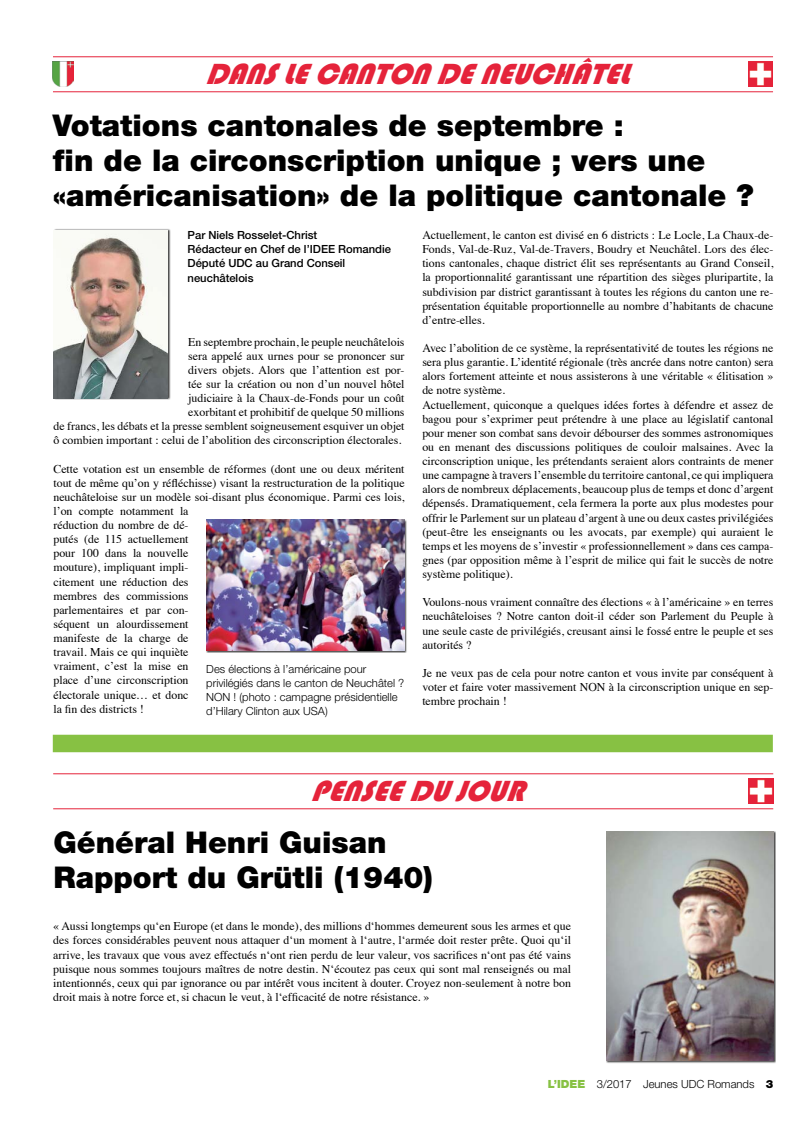
<style>
.page{position:relative;width:791px;height:1134px;background:#fff}
.page>*{position:absolute;margin:0;border:0;box-sizing:border-box;transform-origin:0 0}
.t1{font:900 30px/35px "Helvetica Neue";color:#000}
.t2{font:italic 30px "Bauhaus 93";color:#e5233a}
.t3{font:11.88px/14.1px "Times";color:#000;text-align:justify}
.t4{font:300 11.25px/14.1px "Helvetica Neue";color:#000}
.t5{font:500 11.25px/14.1px "Helvetica Neue";color:#000}
.s1{font-weight:900;color:#87c143}
.s2{font-weight:900}
</style>
<div class="page">
<div style="left:53px;top:735px;width:719px;height:17px;background:#87c143"></div>
<hr style="left:53px;top:56px;width:719px;height:1px;background:#e5233a">
<hr style="left:53px;top:91px;width:719px;height:1px;background:#e5233a">
<img style="left:748px;top:62px;width:24px;height:25px">
<img style="left:53px;top:62px;width:20px;height:25px">
<div style="left:53px;top:229px;width:118px;height:171px;background:#000;opacity:.75"></div>
<img style="left:53px;top:230px;width:114px;height:168px">
<div style="left:206px;top:519px;width:201px;height:134px;background:#000;opacity:.75"></div>
<img style="left:206px;top:520px;width:198px;height:130px">
<hr style="left:53px;top:773px;width:719px;height:1px;background:#e5233a">
<hr style="left:53px;top:808px;width:719px;height:1px;background:#e5233a">
<img style="left:748px;top:779px;width:24px;height:25px">
<div style="left:605px;top:831px;width:170px;height:233px;background:#000;opacity:.75"></div>
<img style="left:606px;top:831px;width:166px;height:230px">
<h1 class="t2" style="left:205px;top:57px;width:437px">DANSLECANTONDENEUCHÂTEL</h1>
<h1 class="t1" style="left:53px;top:108px;width:702px">Votations cantonales de septembre :<br>fin de la circonscription unique ; vers une «américanisation» de la politique cantonale ?</h1>
<p class="t5" style="left:187px;top:228px;width:205px">Par Niels Rosselet-Christ<br>Rédacteur en Chef de l’IDEE Romandie<br>Député UDC au Grand Conseil neuchâtelois</p>
<p class="t3" style="left:53px;top:333px;width:352px;text-align:right">En septembre prochain, le peuple neuchâtelois<br>sera appelé aux urnes pour se prononcer sur<br>divers objets. Alors que l’attention est por-<br>tée sur la création ou non d’un nouvel hôtel<br>judiciaire à la Chaux-de-Fonds pour un coût<br>exorbitant et prohibitif de quelque 50 millions<br>de francs, les débats et la presse semblent soigneusement esquiver un objet ô combien important : celui de l’abolition des circonscription électorales.</p>
<p class="t3" style="left:53px;top:460px;width:352px;text-align:left">Cette votation est un ensemble de réformes (dont une ou deux méritent tout de même qu’on y réfléchisse) visant la restructuration de la politique neuchâteloise sur un modèle soi-disant plus économique. Parmi ces lois, l’on compte notamment la<br>réduction du nombre de dé-<br>putés (de 115 actuellement<br>pour 100 dans la nouvelle<br>mouture), impliquant impli-<br>citement une réduction des<br>membres des commissions<br>parlementaires et par con-<br>séquent un alourdissement<br>manifeste de la charge de<br>travail. Mais ce qui inquiète<br>vraiment, c’est la mise en<br>place d’une circonscription<br>électorale unique… et donc<br>la fin des districts !</p>
<p class="t4" style="left:206px;top:661px;width:199px">Des élections à l’américaine pour privilégiés dans le canton de Neuchâtel ?<br>NON ! (photo : campagne présidentielle d’Hilary Clinton aux USA)</p>
<p class="t3" style="left:422px;top:227px;width:352px">Actuellement, le canton est divisé en 6 districts : Le Locle, La Chaux-de-Fonds, Val-de-Ruz, Val-de-Travers, Boudry et Neuchâtel. Lors des élec&shy;tions cantonales, chaque district élit ses représentants au Grand Conseil, la proportionnalité garantissant une répartition des sièges pluripartite, la subdivision par district garantissant à toutes les régions du canton une re&shy;présentation équitable proportionnelle au nombre d’habitants de chacune d’entre-elles.</p>
<p class="t3" style="left:422px;top:340px;width:352px;text-align:left">Avec l’abolition de ce système, la représentativité de toutes les régions ne sera plus garantie. L’identité régionale (très ancrée dans notre canton) sera alors fortement atteinte et nous assisterons à une véritable « élitisation » de notre système.<br>Actuellement, quiconque a quelques idées fortes à défendre et assez de bagou pour s’exprimer peut prétendre à une place au législatif cantonal pour mener son combat sans devoir débourser des sommes astronomiques ou en menant des discussions politiques de couloir malsaines. Avec la circonscription unique, les prétendants seraient alors contraints de mener une campagne à travers l’ensemble du territoire cantonal, ce qui impliquera alors de nombreux déplacements, beaucoup plus de temps et donc d’argent dépensés. Dramatiquement, cela fermera la porte aux plus modestes pour offrir le Parlement sur un plateau d’argent à une ou deux castes privilégiées (peut-être les enseignants ou les avocats, par exemple) qui auraient le temps et les moyens de s’investir « professionnellement » dans ces campa&shy;gnes (par opposition même à l’esprit de milice qui fait le succès de notre système politique).</p>
<p class="t3" style="left:422px;top:594px;width:352px">Voulons-nous vraiment connaître des élections « à l’américaine » en terres neuchâteloises ? Notre canton doit-il céder son Parlement du Peuple à une seule caste de privilégiés, creusant ainsi le fossé entre le peuple et ses autorités ?</p>
<p class="t3" style="left:422px;top:665px;width:352px">Je ne veux pas de cela pour notre canton et vous invite par conséquent à voter et faire voter massivement NON à la circonscription unique en sep&shy;tembre prochain !</p>
<h1 class="t2" style="left:310px;top:774px;width:226px">PENSEEDUJOUR</h1>
<h1 class="t1" style="left:53px;top:825px;width:381px">Général Henri Guisan<br>Rapport du Grütli (1940)</h1>
<p class="t3" style="left:53px;top:918px;width:519px">« Aussi longtemps qu‘en Europe (et dans le monde), des millions d‘hommes demeurent sous les armes et que des forces considérables peuvent nous attaquer d‘un moment à l‘autre, l‘armée doit rester prête. Quoi qu‘il arrive, les travaux que vous avez effectués n‘ont rien perdu de leur valeur, vos sacrifices n‘ont pas été vains puisque nous sommes toujours maîtres de notre destin. N‘écoutez pas ceux qui sont mal renseignés ou mal intentionnés, ceux qui par ignorance ou par intérêt vous incitent à douter. Croyez non-seulement à notre bon droit mais à notre force et, si chacun le veut, à l‘efficacité de notre résistance. »</p>
<p class="t4" style="left:547px;top:1077px;width:227px"><span class="s1">L’IDEE</span> 3/2017 Jeunes UDC Romands <span class="s2">3</span></p>
</div>
